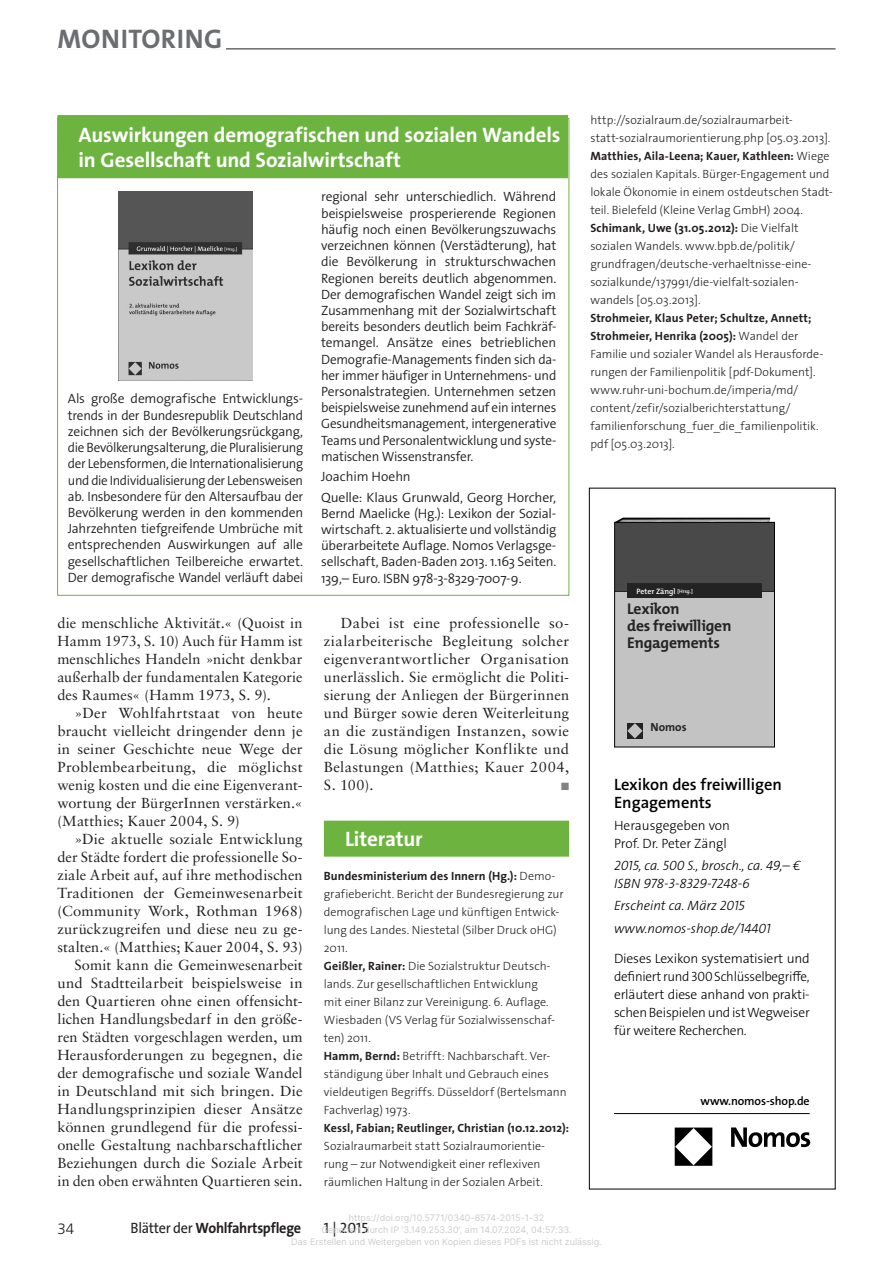
<style>
.page{position:relative;width:893px;height:1263px;background:#fff}
.page>*{position:absolute;margin:0;border:0;box-sizing:border-box;transform-origin:0 0}
.t1{font:700 27px "The Sans Os F";letter-spacing:.015em;color:#6c6d70}
.t2{font:700 21px/25.2px "The Sans";letter-spacing:-.01em;color:#fff}
.t3{font:700 21px "The Sans Os F";letter-spacing:-.01em;color:#fff}
.t4{font:600 16.5px/18px "The Sans Os F";color:#000}
.t5{font:700 15.6px/17px "The Mix";letter-spacing:-.015em;color:#232323}
.t6{font:700 15px "The Sans Os F";letter-spacing:-.02em;color:#231f20;scale:.95 1}
.t7{font:15px "The Sans Os F";color:#231f20}
.t8{font:300 15px "Frutiger";color:#231f20}
.t9{font:14.55px/18px "Sabon LT Std";letter-spacing:.01em;color:#231f20;text-align:justify}
.t10{font:300 13.5px/16.2px "The Sans Os F";letter-spacing:-.015em;color:#231f20;text-align:justify}
.t11{font:300 13.5px/18px "The Sans Os F";letter-spacing:-.015em;color:#000}
.t12{font:italic 300 13.5px/18px "The Sans Os F";color:#000}
.t13{font:300 12px/18px "The Sans Os F";color:#231f20}
.t14{font:700 12px/18px "The Sans";letter-spacing:.01em;color:#231f20}
.t15{font:600 12px "The Sans Os F";letter-spacing:-.01em;color:#000}
.t16{font:700 11.7px "The Sans Os F";color:#232323}
.t17{font:10.5px "Zapf Dingbats";color:#808285}
.t18{font:9px/12px "Inter";color:#ccc;text-align:center}
.t19{font:600 7.8px "The Mix";color:#fff}
.s1{font-family:"The Sans Os F";font-weight:300}
.s2{font-family:"The Sans";font-weight:700}
.s3{font-size:5.25px}
.s4{font-weight:400}
</style>
<div class="page">
<hr style="left:57px;top:49px;width:779px;height:1px;background:#231f20">
<hr style="left:58px;top:47px;width:168px;height:3px;background:#fff">
<div style="left:324px;top:821px;width:245px;height:36px;background:#6cb43f"></div>
<img style="left:118px;top:191px;width:134px;height:190px">
<div style="left:57px;top:115px;width:511px;height:36px;background:#6cb43f"></div>
<div style="left:57px;top:142px;width:511px;height:36px;background:#6cb43f"></div>
<img style="left:614px;top:518px;width:156px;height:4px">
<div style="left:589px;top:488px;width:247px;height:701px;border:1px solid #000"></div>
<hr style="left:614px;top:1113px;width:196px;height:1px;background:#000">
<img style="left:674px;top:1127px;width:136px;height:39px">
<div style="left:615px;top:591px;width:159px;height:156px;background:#c3c3c3"></div>
<div style="left:615px;top:522px;width:159px;height:69px;background:#494949"></div>
<div style="left:627px;top:723px;width:16px;height:16px;background:#232323"></div>
<svg style="left:627px;top:723px;width:16px;height:15px"></svg>
<hr style="left:615px;top:591px;width:159px;height:1px;background:#232323">
<div style="left:627px;top:583px;width:134px;height:15px;background:#232323"></div>
<div style="left:614px;top:522px;width:161px;height:225px;border:1px solid #000"></div>
<h1 class="t1" style="left:58px;top:22px;width:166px">MONITORING</h1>
<h2 class="t2" style="left:79px;top:122px;width:483px">Auswirkungen demografischen und sozialen Wandels in Gesellschaft und Sozialwirtschaft</h2>
<p class="t10" style="left:68px;top:391px;width:237px">Als große demografische Entwicklungs&shy;trends in der Bundesrepublik Deutschland zeichnen sich der Bevölkerungsrückgang, die Bevölkerungsalterung, die Pluralisierung der Lebensformen, die Internationalisierung und die Individualisierung der Lebensweisen ab. Insbesondere für den Altersaufbau der Bevölkerung werden in den kommenden Jahrzehnten tiefgreifende Umbrüche mit entsprechenden Auswirkungen auf alle gesellschaftlichen Teilbereiche erwartet.<br>Der demografische Wandel verläuft dabei</p>
<p class="t9" style="left:57px;top:614px;width:247px">die menschliche Aktivität.« (Quoist in Hamm 1973, S. 10) Auch für Hamm ist menschliches Handeln »nicht denkbar außerhalb der fundamentalen Kategorie des Raumes« (Hamm 1973, S. 9).</p>
<p class="t9" style="left:57px;top:704px;width:247px;text-indent:17px">»Der Wohlfahrtstaat von heute braucht vielleicht dringender denn je in seiner Geschichte neue Wege der Problembearbeitung, die möglichst wenig kosten und die eine Eigenverant&shy;wortung der BürgerInnen verstärken.« (Matthies; Kauer 2004, S. 9)</p>
<p class="t9" style="left:57px;top:830px;width:247px;text-align:right">»Die aktuelle soziale Entwicklung der Städte fordert die professionelle So&shy;ziale Arbeit auf, auf ihre methodischen Traditionen der Gemeinwesenarbeit (Community Work, Rothman 1968) zurückzugreifen und diese neu zu ge&shy;stalten.« (Matthies; Kauer 2004, S. 93)<br>Somit kann die Gemeinwesenarbeit und Stadtteilarbeit beispielsweise in den Quartieren ohne einen offensicht&shy;lichen Handlungsbedarf in den größe&shy;ren Städten vorgeschlagen werden, um Herausforderungen zu begegnen, die der demografische und soziale Wandel in Deutschland mit sich bringen. Die Handlungsprinzipien dieser Ansätze können grundlegend für die professi&shy;onelle Gestaltung nachbarschaftlicher Beziehungen durch die Soziale Arbeit in den oben erwähnten Quartieren sein.</p>
<p class="t10" style="left:321px;top:189px;width:237px">regional sehr unterschiedlich. Während beispielsweise prosperierende Regionen häufig noch einen Bevölkerungszuwachs verzeichnen können (Verstädterung), hat die Bevölkerung in strukturschwachen Regionen bereits deutlich abgenommen.<br>Der demografischen Wandel zeigt sich im Zusammenhang mit der Sozialwirtschaft bereits besonders deutlich beim Fachkräf&shy;temangel. Ansätze eines betrieblichen Demografie-Managements finden sich da&shy;her immer häufiger in Unternehmens- und Personalstrategien. Unternehmen setzen beispielsweise zunehmend auf ein internes Gesundheitsmanagement, intergenerative Teams und Personalentwicklung und syste&shy;matischen Wissenstransfer.</p>
<p class="t10" style="left:321px;top:466px;width:237px;line-height:20.4px">Joachim Hoehn<br>Quelle: Klaus Grunwald, Georg Horcher,</p>
<p class="t10" style="left:321px;top:505px;width:237px">Bernd Maelicke (Hg.): Lexikon der Sozial&shy;wirtschaft. 2. aktualisierte und vollständig überarbeitete Auflage. Nomos Verlagsge&shy;sellschaft, Baden-Baden 2013. 1.163 Seiten.<br>139,– Euro. ISBN 978-3-8329-7007-9.</p>
<p class="t9" style="left:324px;top:614px;width:247px;text-indent:17px">Dabei ist eine professionelle so&shy;zialarbeiterische Begleitung solcher eigenverantwortlicher Organisation unerlässlich. Sie ermöglicht die Politi&shy;sierung der Anliegen der Bürgerinnen und Bürger sowie deren Weiterleitung an die zuständigen Instanzen, sowie die Lösung möglicher Konflikte und Belastungen (Matthies; Kauer 2004, S. 100).</p>
<p class="t17" style="left:561px;top:782px;width:9px">■</p>
<h2 class="t3" style="left:345px;top:825px;width:79px">Literatur</h2>
<p class="t14" style="left:324px;top:867px;width:233px">Bundesministerium des Innern (Hg.): <span class="s1">Demo-</span></p>
<p class="t13" style="left:324px;top:885px;width:244px">grafiebericht. Bericht der Bundesregierung zur demografischen Lage und künftigen Entwick&shy;lung des Landes. Niestetal (Silber Druck oHG)<br>2011.<br><span class="s2">Geißler, Rainer:</span> Die Sozialstruktur Deutsch&shy;lands. Zur gesellschaftlichen Entwicklung<br>mit einer Bilanz zur Vereinigung. 6. Auflage.<br>Wiesbaden (VS Verlag für Sozialwissenschaf&shy;ten) 2011.<br><span class="s2">Hamm, Bernd:</span> Betrifft: Nachbarschaft. Ver&shy;ständigung über Inhalt und Gebrauch eines vieldeutigen Begriffs. Düsseldorf (Bertelsmann Fachverlag) 1973.</p>
<p class="t14" style="left:324px;top:1119px;width:247px">Kessl, Fabian; Reutlinger, Christian (10.12.2012):</p>
<p class="t13" style="left:324px;top:1137px;width:223px">Sozialraumarbeit statt Sozialraumorientie&shy;rung – zur Notwendigkeit einer reflexiven räumlichen Haltung in der Sozialen Arbeit.</p>
<p class="t13" style="left:590px;top:111px;width:241px">http://sozialraum.de/sozialraumarbeit&shy;statt-sozialraumorientierung.php [05.03.2013].</p>
<p class="t14" style="left:590px;top:147px;width:241px">Matthies, Aila-Leena; Kauer, Kathleen: <span class="s1">Wiege</span></p>
<p class="t13" style="left:590px;top:165px;width:244px">des sozialen Kapitals. Bürger-Engagement und lokale Ökonomie in einem ostdeutschen Stadt&shy;teil. Bielefeld (Kleine Verlag GmbH) 2004.</p>
<p class="t14" style="left:590px;top:219px;width:210px">Schimank, Uwe (31.05.2012): <span class="s1">Die Vielfalt</span></p>
<p class="t13" style="left:590px;top:237px;width:223px">sozialen Wandels. www.bpb.de/politik/ grundfragen/deutsche-verhaeltnisse-eine&shy;sozialkunde/137991/die-vielfalt-sozialen&shy;wandels [05.03.2013].</p>
<p class="t14" style="left:590px;top:309px;width:223px">Strohmeier, Klaus Peter; Schultze, Annett;<br>Strohmeier, Henrika (2005): <span class="s1">Wandel der</span></p>
<p class="t13" style="left:590px;top:345px;width:235px">Familie und sozialer Wandel als Herausforde&shy;rungen der Familienpolitik [pdf-Dokument]. www.ruhr-uni-bochum.de/imperia/md/ content/zefir/sozialberichterstattung/ familienforschung_fuer_die_familienpolitik. pdf [05.03.2013].</p>
<p class="t19" style="left:636px;top:586px;width:58px">Peter Zängl <span class="s3">[Hrsg.]</span></p>
<p class="t5" style="left:627px;top:600px;width:106px">Lexikon<br>des freiwilligen<br>Engagements</p>
<p class="t16" style="left:650px;top:719px;width:38px">Nomos</p>
<p class="t4" style="left:614px;top:775px;width:169px">Lexikon des freiwilligen<br>Engagements</p>
<p class="t11" style="left:614px;top:816px;width:117px">Herausgegeben von<br>Prof. Dr. Peter Zängl</p>
<p class="t12" style="left:614px;top:857px;width:188px">2015, ca. 500 S., brosch., ca. 49,– €<br>ISBN 978-3-8329-7248-6</p>
<p class="t12" style="left:614px;top:895px;width:158px;line-height:22.2px">Erscheint ca. März 2015 www.nomos-shop.de/14401</p>
<p class="t11" style="left:614px;top:950px;width:197px;text-align:justify">Dieses Lexikon systematisiert und definiert rund 300 Schlüsselbegriffe, erläutert diese anhand von prakti&shy;schen Beispielen und ist Wegweiser für weitere Recherchen.</p>
<p class="t15" style="left:700px;top:1093px;width:111px">www.nomos-shop.de</p>
<p class="t8" style="left:57px;top:1220px;width:18px">34</p>
<p class="t18" style="left:291px;top:1212px;width:312px">https://doi.org/10.5771/0340-8574-2015-1-32<br>Generiert durch IP '3.149.253.30', am 14.07.2024, 04:57:33.<br>Das Erstellen und Weitergeben von Kopien dieses PDFs ist nicht zulässig.</p>
<p class="t6" style="left:131px;top:1218px;width:181px"><span class="s4">Blätter der</span> Wohlfahrtspflege</p>
<p class="t7" style="left:324px;top:1218px;width:46px">1 | 2015</p>
</div>
